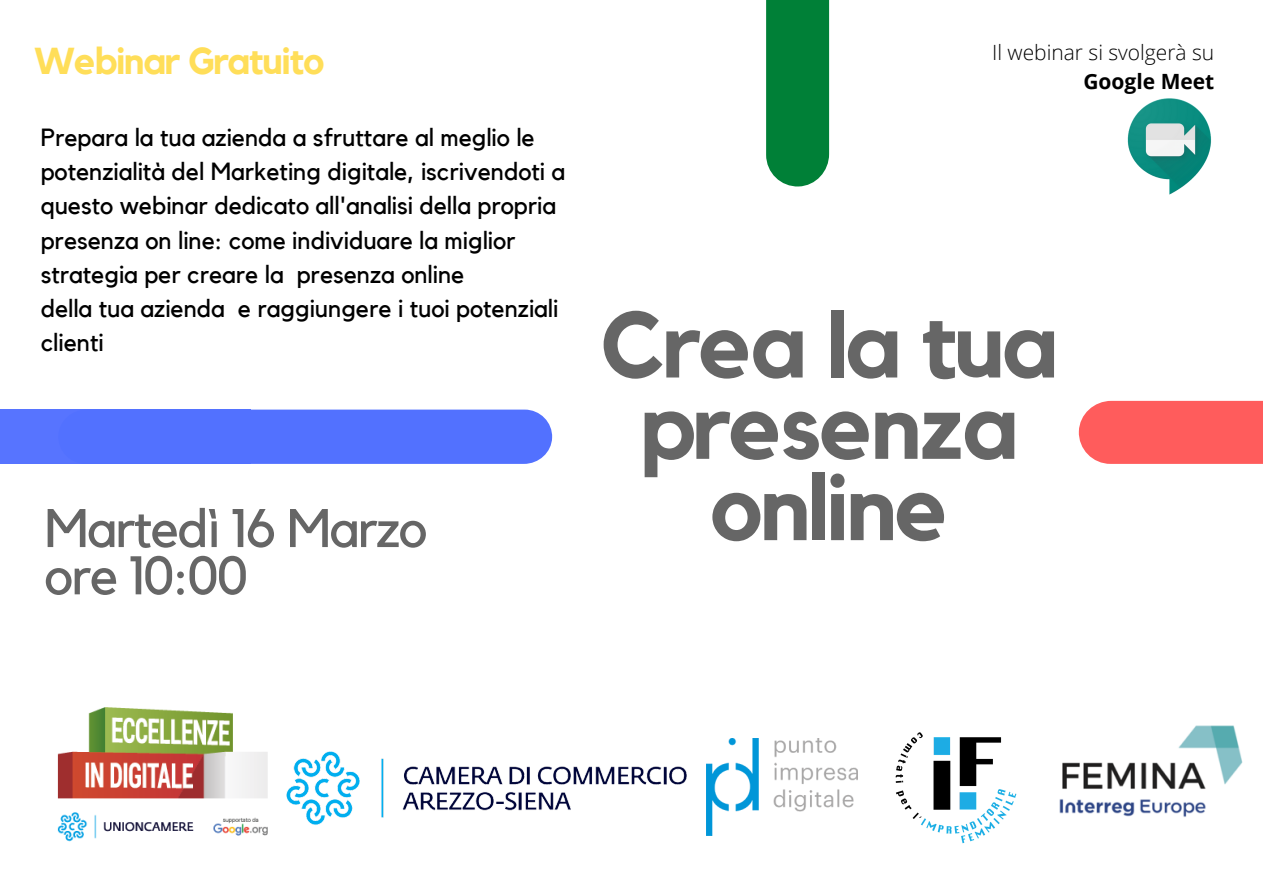
<style>
.page{position:relative;width:1263px;height:894px;background:#fff}
.page>*{position:absolute;margin:0;border:0;box-sizing:border-box;transform-origin:0 0}
.t1{font:700 92.85px/81.3px "Kollektif";letter-spacing:-.03em;color:#666;text-align:center}
.t2{font:53.7px "Kollektif";letter-spacing:-.03em;color:#666}
.t3{font:700 37.35px "Kollektif";letter-spacing:-.03em;color:#ffde59}
.t4{font:24.75px/34px "Kollektif";color:#000}
.t5{font:300 21px "Open Sans";color:#000}
.t6{font:700 21px "Open Sans";color:#000}
</style>
<div class="page">
<div style="left:1078px;top:401px;width:185px;height:63px;background:#ff5c5c"></div>
<div style="left:766px;top:0;width:63px;height:187px;background:#008037"></div>
<div style="left:0;top:409px;width:250px;height:55px;background:#5774ff"></div>
<div style="left:250px;top:409px;width:303px;height:55px;background:#5271ff"></div>
<img style="left:286px;top:751px;width:401px;height:74px">
<img style="left:57px;top:707px;width:211px;height:135px">
<img style="left:1059px;top:725px;width:184px;height:92px">
<img style="left:895px;top:732px;width:122px;height:112px">
<img style="left:707px;top:738px;width:150px;height:97px">
<img style="left:1127px;top:98px;width:84px;height:97px">
<p class="t3" style="left:34px;top:43px;width:292px">Webinar Gratuito</p>
<p class="t4" style="left:41px;top:122px;width:526px">Prepara la tua azienda a sfruttare al meglio le potenzialità del Marketing digitale, iscrivendoti a questo webinar dedicato all'analisi della propria presenza on line: come individuare la miglior strategia per creare la presenza online</p>
<p class="t4" style="left:41px;top:292px;width:519px">della tua azienda e raggiungere i tuoi potenziali clienti</p>
<p class="t2" style="left:44px;top:503px;width:384px">Martedì 16 Marzo</p>
<p class="t2" style="left:44px;top:550px;width:205px">ore 10:00</p>
<p class="t5" style="left:992px;top:38px;width:224px">Il webinar si svolgerà su</p>
<p class="t6" style="left:1083px;top:67px;width:132px">Google Meet</p>
<p class="t1" style="left:601px;top:308px;width:459px">Crea la tua presenza online</p>
</div>
